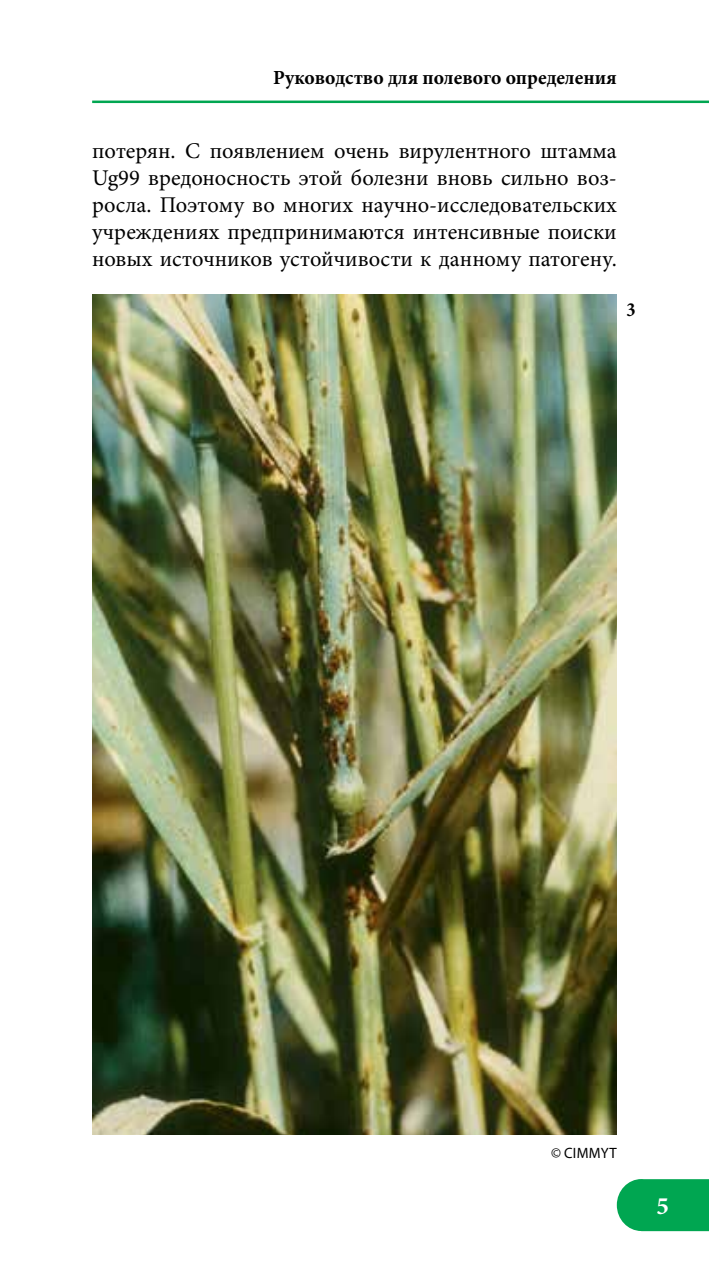
<style>
.page{position:relative;width:709px;height:1276px;background:#fff}
.page>*{position:absolute;margin:0;border:0;box-sizing:border-box;transform-origin:0 0}
.t1{font:700 25px "Minion Pro";color:#fff}
.t2{font:22.5px/27px "Minion Pro";color:#000;text-align:justify}
.t3{font:700 20px "Minion Pro";color:#000}
.t4{font:700 condensed 20px "Minion Pro";color:#000}
.t5{font:15px "Myriad Pro";letter-spacing:.02em;color:#000}
</style>
<div class="page">
<svg style="left:617px;top:1179px;width:92px;height:52px;background:#0eab5b"></svg>
<hr style="left:92px;top:101px;width:617px;height:2px;background:#00a651">
<img style="left:92px;top:294px;width:525px;height:840px">
<p class="t3" style="left:273px;top:63px;width:345px">Руководство для полевого определения</p>
<p class="t2" style="left:92px;top:138px;width:526px">потерян. С появлением очень вирулентного штамма Ug99 вредоносность этой болезни вновь сильно воз&shy;росла. Поэтому во многих научно-исследовательских учреждениях предпринимаются интенсивные поиски новых источников устойчивости к данному патогену.</p>
<p class="t4" style="left:626px;top:295px;width:11px">3</p>
<p class="t5" style="left:551px;top:1143px;width:67px">© CIMMYT</p>
<p class="t1" style="left:656px;top:1188px;width:14px">5</p>
</div>
